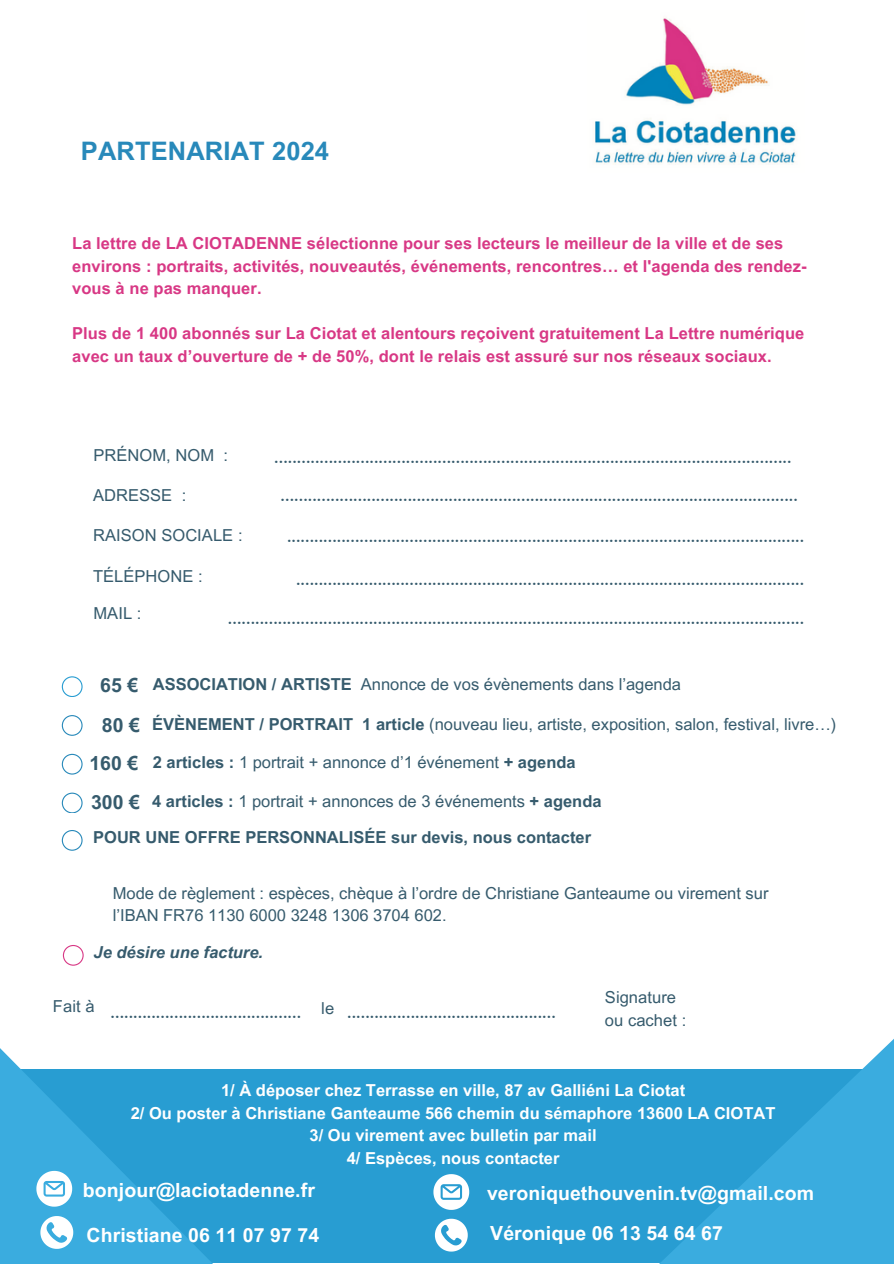
<style>
.page{position:relative;width:894px;height:1264px;background:#fff}
.page>*{position:absolute;margin:0;border:0;box-sizing:border-box;transform-origin:0 0}
.t1{font:700 25.5px "Arial MT Pro";letter-spacing:.005em;color:#2889ba}
.t2{font:700 19.5px "Arial MT Pro";letter-spacing:.005em;color:#fff}
.t3{font:700 19.5px "Arial MT Pro";color:#365b6d}
.t4{font:500 16.5px "Barlow";color:#365b6d}
.t5{font:16.5px/22.5px "Arial MT Pro";color:#365b6d}
.t6{font:700 16.5px/22.5px "Arial MT Pro";letter-spacing:.005em;color:#d83885}
.t7{font:700 16.5px "Arial MT Pro";color:#fff}
.t8{font:700 16.5px "Arial MT Pro";color:#365b6d}
.t9{font:italic 700 16.5px "Arial MT Pro";color:#365b6d}
.s1{font-weight:700}
</style>
<div class="page">
<img style="left:594px;top:18px;width:202px;height:147px">
<div style="left:0;top:1069px;width:893px;height:193px;background:#289dd2"></div>
<svg style="left:635px;top:1039px;width:258px;height:224px"></svg>
<svg style="left:0;top:1048px;width:236px;height:215px"></svg>
<svg style="left:63px;top:945px;width:20px;height:20px"></svg>
<svg style="left:36px;top:1170px;width:36px;height:36px"></svg>
<svg style="left:40px;top:1215px;width:33px;height:33px"></svg>
<svg style="left:433px;top:1174px;width:36px;height:35px"></svg>
<svg style="left:435px;top:1218px;width:32px;height:33px"></svg>
<svg style="left:62px;top:715px;width:20px;height:20px"></svg>
<svg style="left:62px;top:753px;width:20px;height:21px"></svg>
<svg style="left:62px;top:676px;width:20px;height:20px"></svg>
<svg style="left:62px;top:792px;width:20px;height:20px"></svg>
<svg style="left:62px;top:830px;width:20px;height:20px"></svg>
<p class="t1" style="left:81px;top:142px;width:249px">PARTENARIAT 2024</p>
<p class="t6" style="left:72px;top:234px;width:735px">La lettre de LA CIOTADENNE sélectionne pour ses lecteurs le meilleur de la ville et de ses environs : portraits, activités, nouveautés, événements, rencontres… et l'agenda des rendez&shy;vous à ne pas manquer.</p>
<p class="t6" style="left:72px;top:324px;width:733px">Plus de 1 400 abonnés sur La Ciotat et alentours reçoivent gratuitement La Lettre numérique</p>
<p class="t6" style="left:72px;top:347px;width:701px">avec un taux d’ouverture de + de 50%, dont le relais est assuré sur nos réseaux sociaux.</p>
<p class="t5" style="left:93px;top:446px;width:136px">PRÉNOM, NOM :</p>
<p class="t5" style="left:93px;top:486px;width:95px">ADRESSE :</p>
<p class="t5" style="left:93px;top:526px;width:151px">RAISON SOCIALE :</p>
<p class="t5" style="left:93px;top:567px;width:111px">TÉLÉPHONE :</p>
<p class="t5" style="left:93px;top:604px;width:49px">MAIL :</p>
<p class="t4" style="left:274px;top:446px;width:518px">..................................................................................................................</p>
<p class="t4" style="left:280px;top:484px;width:518px">..................................................................................................................</p>
<p class="t4" style="left:287px;top:525px;width:518px">..................................................................................................................</p>
<p class="t4" style="left:296px;top:568px;width:509px">................................................................................................................</p>
<p class="t4" style="left:228px;top:607px;width:577px">...............................................................................................................................</p>
<p class="t5" style="left:153px;top:675px;width:529px"><span class="s1">ASSOCIATION / ARTISTE</span> Annonce de vos évènements dans l’agenda</p>
<p class="t5" style="left:152px;top:714px;width:685px"><span class="s1">ÉVÈNEMENT / PORTRAIT 1 article</span> (nouveau lieu, artiste, exposition, salon, festival, livre…)</p>
<p class="t5" style="left:153px;top:753px;width:424px"><span class="s1">2 articles :</span> 1 portrait + annonce d’1 événement <span class="s1">+ agenda</span></p>
<p class="t3" style="left:100px;top:678px;width:39px">65 €</p>
<p class="t3" style="left:102px;top:717px;width:39px">80 €</p>
<p class="t3" style="left:89px;top:755px;width:50px">160 €</p>
<p class="t3" style="left:91px;top:794px;width:50px">300 €</p>
<p class="t5" style="left:152px;top:791px;width:451px"><span class="s1">4 articles :</span> 1 portrait + annonces de 3 événements <span class="s1">+ agenda</span></p>
<p class="t8" style="left:93px;top:831px;width:499px">POUR UNE OFFRE PERSONNALISÉE sur devis, nous contacter</p>
<p class="t5" style="left:113px;top:883px;width:657px">Mode de règlement : espèces, chèque à l’ordre de Christiane Ganteaume ou virement sur l’IBAN FR76 1130 6000 3248 1306 3704 602.</p>
<p class="t9" style="left:93px;top:946px;width:171px">Je désire une facture.</p>
<p class="t5" style="left:53px;top:996px;width:43px">Fait à</p>
<p class="t5" style="left:604px;top:988px;width:73px">Signature</p>
<p class="t5" style="left:604px;top:1010px;width:83px">ou cachet :</p>
<p class="t5" style="left:321px;top:998px;width:14px">le</p>
<p class="t4" style="left:111px;top:1001px;width:192px">..........................................</p>
<p class="t4" style="left:347px;top:1001px;width:210px">..............................................</p>
<p class="t7" style="left:221px;top:1083px;width:465px">1/ À déposer chez Terrasse en ville, 87 av Galliéni La Ciotat</p>
<p class="t7" style="left:131px;top:1106px;width:646px">2/ Ou poster à Christiane Ganteaume 566 chemin du sémaphore 13600 LA CIOTAT</p>
<p class="t7" style="left:309px;top:1128px;width:288px">3/ Ou virement avec bulletin par mail</p>
<p class="t7" style="left:346px;top:1151px;width:214px">4/ Espèces, nous contacter</p>
<p class="t2" style="left:83px;top:1182px;width:233px">bonjour@laciotadenne.fr</p>
<p class="t2" style="left:86px;top:1227px;width:234px">Christiane 06 11 07 97 74</p>
<p class="t2" style="left:490px;top:1225px;width:234px">Véronique 06 13 54 64 67</p>
<p class="t2" style="left:487px;top:1186px;width:328px">veroniquethouvenin.tv@gmail.com</p>
</div>
